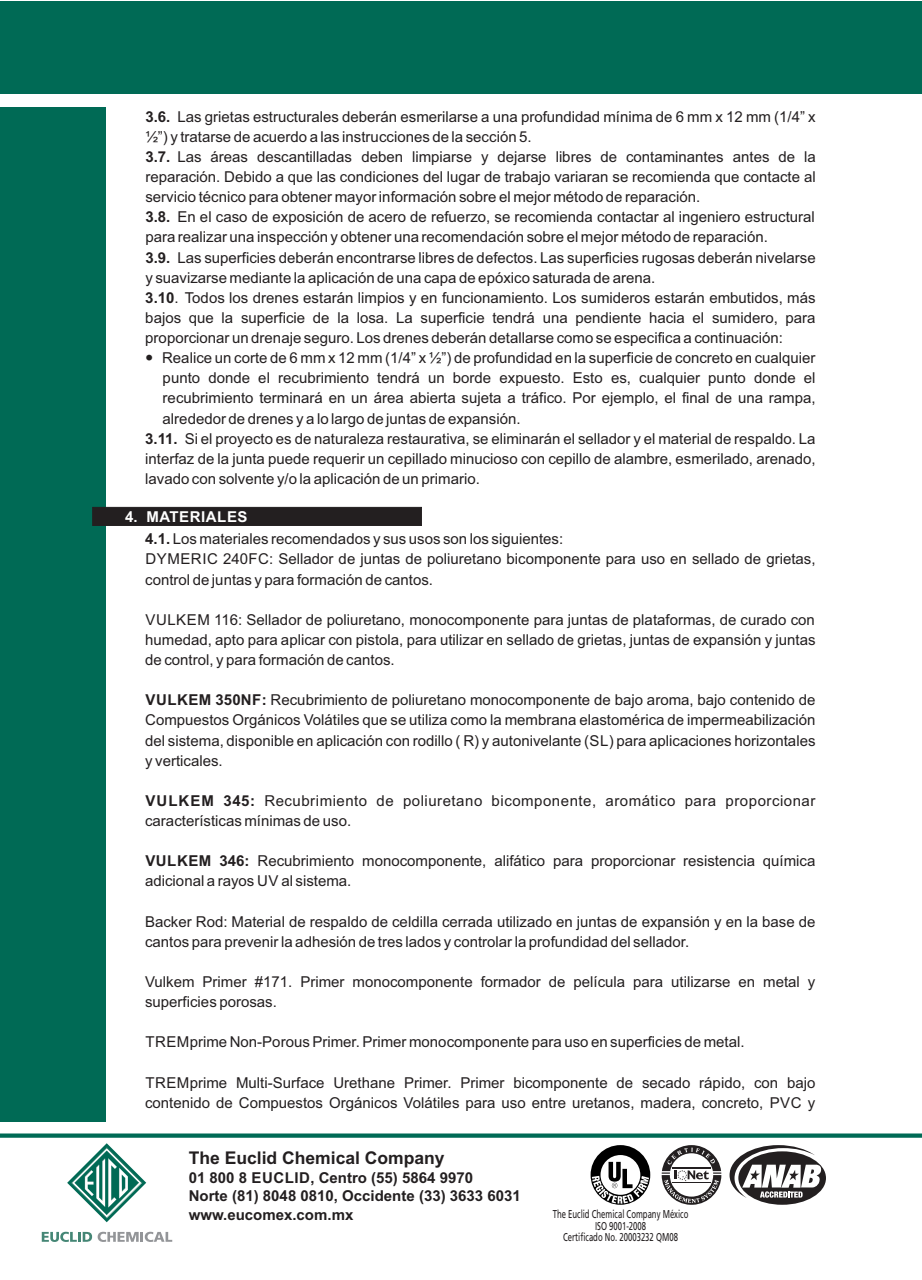
<style>
.page{position:relative;width:922px;height:1280px;background:#fff}
.page>*{position:absolute;margin:0;border:0;box-sizing:border-box;transform-origin:0 0}
.t1{font:700 17.5px "Arial";color:#231f20}
.t2{font:15px/20px "Arial";color:#231f20}
.t3{font:15px/20px "Arial";letter-spacing:.035em;color:#231f20}
.t4{font:700 15px/18.5px "Arial";color:#231f20}
.t5{font:700 15px "Arial";letter-spacing:.035em;color:#fff}
.t6{font:11.5px/11.8px "Frutiger LT Std";color:#231f20;text-align:center;scale:.68 1}
.s1{font-weight:700}
</style>
<div class="page">
<svg style="left:661px;top:1145px;width:60px;height:59px"></svg>
<div style="left:738px;top:1151px;width:87px;height:53px;background:#231f20;border-radius:50%"></div>
<svg style="left:729px;top:1145px;width:92px;height:52px"></svg>
<svg style="left:590px;top:1145px;width:60px;height:59px"></svg>
<div style="left:0;top:107px;width:106px;height:1014px;background:#006a55"></div>
<div style="left:0;top:1px;width:921px;height:92px;background:#006a55"></div>
<svg style="left:0;top:1133px;width:921px;height:4px;background:#1f7c6a"></svg>
<svg style="left:67px;top:1143px;width:79px;height:78px"></svg>
<svg style="left:42px;top:1231px;width:50px;height:10px"></svg>
<svg style="left:98px;top:1231px;width:74px;height:10px"></svg>
<hr style="left:921px;top:1px;width:1px;height:92px;background:#006a55">
<div style="left:92px;top:507px;width:330px;height:19px;background:#231f20"></div>
<p class="t2" style="left:145px;top:108px;width:671px"><span class="s1">3.6.</span> Las grietas estructurales deberán esmerilarse a una profundidad mínima de 6 mm x 12 mm (1/4” x ½”) y tratarse de acuerdo a las instrucciones de la sección 5.<br><span class="s1">3.7.</span> Las áreas descantilladas deben limpiarse y dejarse libres de contaminantes antes de la reparación. Debido a que las condiciones del lugar de trabajo variaran se recomienda que contacte al servicio técnico para obtener mayor información sobre el mejor método de reparación.<br><span class="s1">3.8.</span> En el caso de exposición de acero de refuerzo, se recomienda contactar al ingeniero estructural para realizar una inspección y obtener una recomendación sobre el mejor método de reparación.<br><span class="s1">3.9.</span> Las superficies deberán encontrarse libres de defectos. Las superficies rugosas deberán nivelarse y suavizarse mediante la aplicación de una capa de epóxico saturada de arena.<br><span class="s1">3.10</span>. Todos los drenes estarán limpios y en funcionamiento. Los sumideros estarán embutidos, más bajos que la superficie de la losa. La superficie tendrá una pendiente hacia el sumidero, para proporcionar un drenaje seguro. Los drenes deberán detallarse como se especifica a continuación:</p>
<p class="t2" style="left:162px;top:349px;width:654px">Realice un corte de 6 mm x 12 mm (1/4” x ½”) de profundidad en la superficie de concreto en cualquier</p>
<p class="t2" style="left:163px;top:369px;width:654px">punto donde el recubrimiento tendrá un borde expuesto. Esto es, cualquier punto donde el</p>
<p class="t2" style="left:163px;top:389px;width:654px">recubrimiento terminará en un área abierta sujeta a tráfico. Por ejemplo, el final de una rampa,</p>
<p class="t2" style="left:163px;top:409px;width:359px">alrededor de drenes y a lo largo de juntas de expansión.</p>
<p class="t2" style="left:145px;top:430px;width:671px"><span class="s1">3.11.</span> Si el proyecto es de naturaleza restaurativa, se eliminarán el sellador y el material de respaldo. La</p>
<p class="t2" style="left:145px;top:450px;width:671px">interfaz de la junta puede requerir un cepillado minucioso con cepillo de alambre, esmerilado, arenado,</p>
<p class="t2" style="left:145px;top:470px;width:336px">lavado con solvente y/o la aplicación de un primario.</p>
<p class="t5" style="left:125px;top:511px;width:124px">4. MATERIALES</p>
<p class="t2" style="left:145px;top:530px;width:671px"><span class="s1">4.1.</span> Los materiales recomendados y sus usos son los siguientes:<br>DYMERIC 240FC: Sellador de juntas de poliuretano bicomponente para uso en sellado de grietas, control de juntas y para formación de cantos.</p>
<p class="t2" style="left:145px;top:610px;width:671px;text-align:justify">VULKEM 116: Sellador de poliuretano, monocomponente para juntas de plataformas, de curado con humedad, apto para aplicar con pistola, para utilizar en sellado de grietas, juntas de expansión y juntas de control, y para formación de cantos.</p>
<p class="t2" style="left:145px;top:691px;width:671px;text-align:justify"><span class="s1">VULKEM 350NF:</span> Recubrimiento de poliuretano monocomponente de bajo aroma, bajo contenido de Compuestos Orgánicos Volátiles que se utiliza como la membrana elastomérica de impermeabilización del sistema, disponible en aplicación con rodillo ( R) y autonivelante (SL) para aplicaciones horizontales y verticales.</p>
<p class="t3" style="left:145px;top:791px;width:671px"><span class="s1">VULKEM 345:</span> Recubrimiento de poliuretano bicomponente, aromático para proporcionar características mínimas de uso.</p>
<p class="t2" style="left:145px;top:852px;width:671px"><span class="s1">VULKEM 346:</span> Recubrimiento monocomponente, alifático para proporcionar resistencia química adicional a rayos UV al sistema.</p>
<p class="t2" style="left:145px;top:912px;width:671px">Backer Rod: Material de respaldo de celdilla cerrada utilizado en juntas de expansión y en la base de cantos para prevenir la adhesión de tres lados y controlar la profundidad del sellador.</p>
<p class="t2" style="left:145px;top:972px;width:671px">Vulkem Primer #171. Primer monocomponente formador de película para utilizarse en metal y superficies porosas.</p>
<p class="t2" style="left:145px;top:1033px;width:600px">TREMprime Non-Porous Primer. Primer monocomponente para uso en superficies de metal.</p>
<p class="t2" style="left:145px;top:1073px;width:671px">TREMprime Multi-Surface Urethane Primer. Primer bicomponente de secado rápido, con bajo contenido de Compuestos Orgánicos Volátiles para uso entre uretanos, madera, concreto, PVC y</p>
<p class="t1" style="left:189px;top:1150px;width:257px">The Euclid Chemical Company</p>
<p class="t4" style="left:189px;top:1169px;width:333px">01 800 8 EUCLID, Centro (55) 5864 9970<br>Norte (81) 8048 0810, Occidente (33) 3633 6031 www.eucomex.com.mx</p>
<p class="t6" style="left:552px;top:1208px;width:201px">The Euclid Chemical Company México<br>ISO 9001-2008<br>Certificado No. 20003232 QM08</p>
</div>
